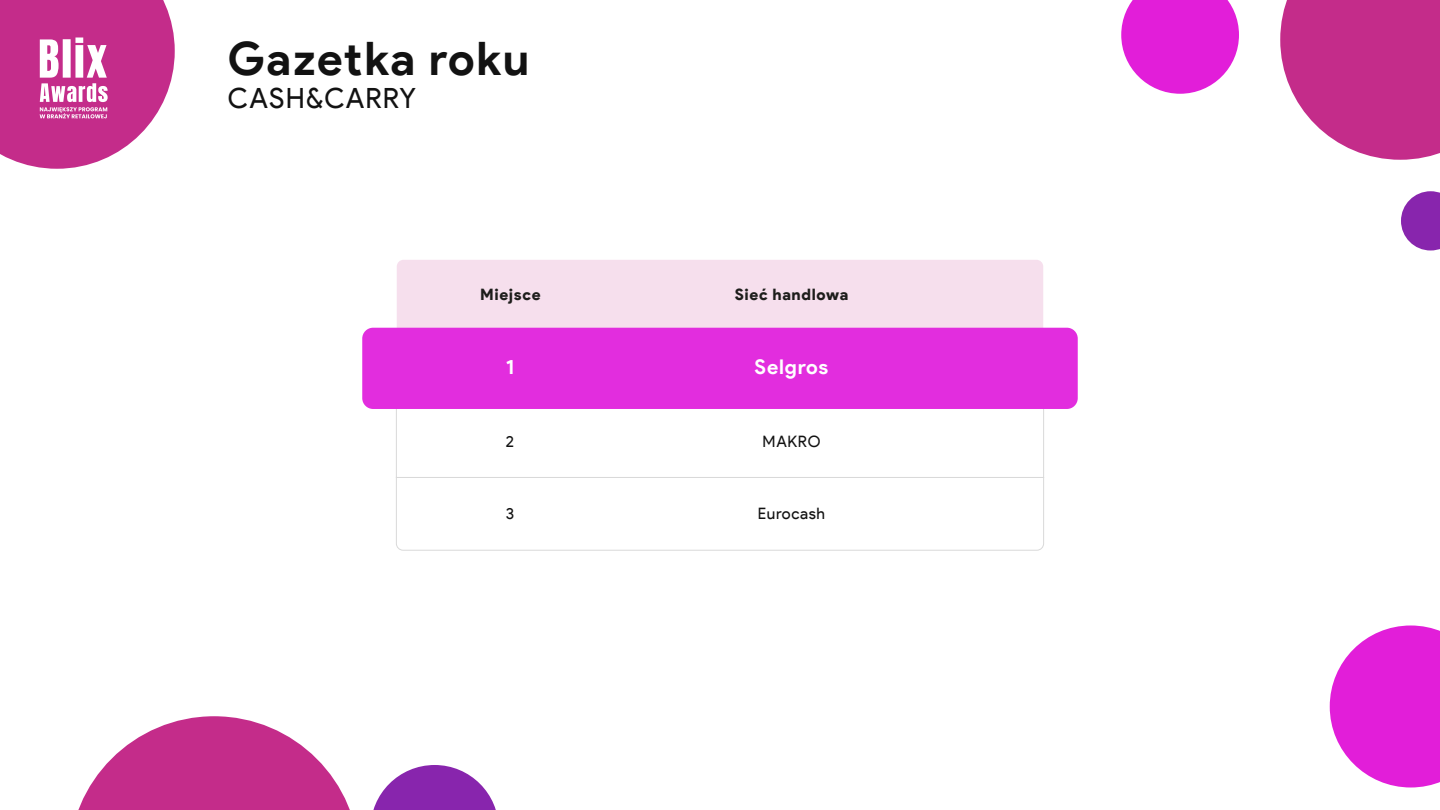
<style>
.page{position:relative;width:1440px;height:810px;background:#fff}
.page>*{position:absolute;margin:0;border:0;box-sizing:border-box;transform-origin:0 0}
.t1{font:700 46.12px "Product Sans";letter-spacing:.03em;color:#121212}
.t2{font:27.9px "Product Sans";letter-spacing:.04em;color:#121212}
.t3{font:700 20.25px "Product Sans";letter-spacing:.04em;color:#fff}
.t4{font:900 15.75px "Product Sans";letter-spacing:.04em;color:#1d1d1b}
.t5{font:15.75px "Product Sans";letter-spacing:.04em;color:#121212}
</style>
<div class="page">
<div style="left:397px;top:260px;width:646px;height:68px;background:#f6dfed"></div>
<svg style="left:396px;top:478px;width:648px;height:73px"></svg>
<div style="left:396px;top:404px;width:648px;height:74px;background:#fff;border:1px solid #d9d9d9"></div>
<div style="left:362px;top:328px;width:716px;height:81px;background:#e22dde;border-radius:11px"></div>
<svg style="left:78px;top:716px;width:272px;height:94px"></svg>
<svg style="left:1330px;top:626px;width:110px;height:162px"></svg>
<svg style="left:373px;top:765px;width:123px;height:45px"></svg>
<svg style="left:1121px;top:0;width:118px;height:94px"></svg>
<svg style="left:1280px;top:0;width:160px;height:160px;background:#cb4899"></svg>
<svg style="left:1401px;top:191px;width:39px;height:59px;background:#9b49ba"></svg>
<svg style="left:0;top:0;width:175px;height:169px"></svg>
<h1 class="t1" style="left:228px;top:30px;width:303px">Gazetka roku</h1>
<h2 class="t2" style="left:228px;top:81px;width:190px">CASH&amp;CARRY</h2>
<p class="t4" style="left:480px;top:285px;width:62px">Miejsce</p>
<p class="t4" style="left:735px;top:285px;width:115px">Sieć handlowa</p>
<p class="t3" style="left:506px;top:354px;width:10px">1</p>
<p class="t3" style="left:755px;top:355px;width:75px">Selgros</p>
<p class="t5" style="left:506px;top:431px;width:10px">2</p>
<p class="t5" style="left:763px;top:431px;width:59px">MAKRO</p>
<p class="t5" style="left:506px;top:504px;width:10px">3</p>
<p class="t5" style="left:758px;top:504px;width:69px">Eurocash</p>
</div>
